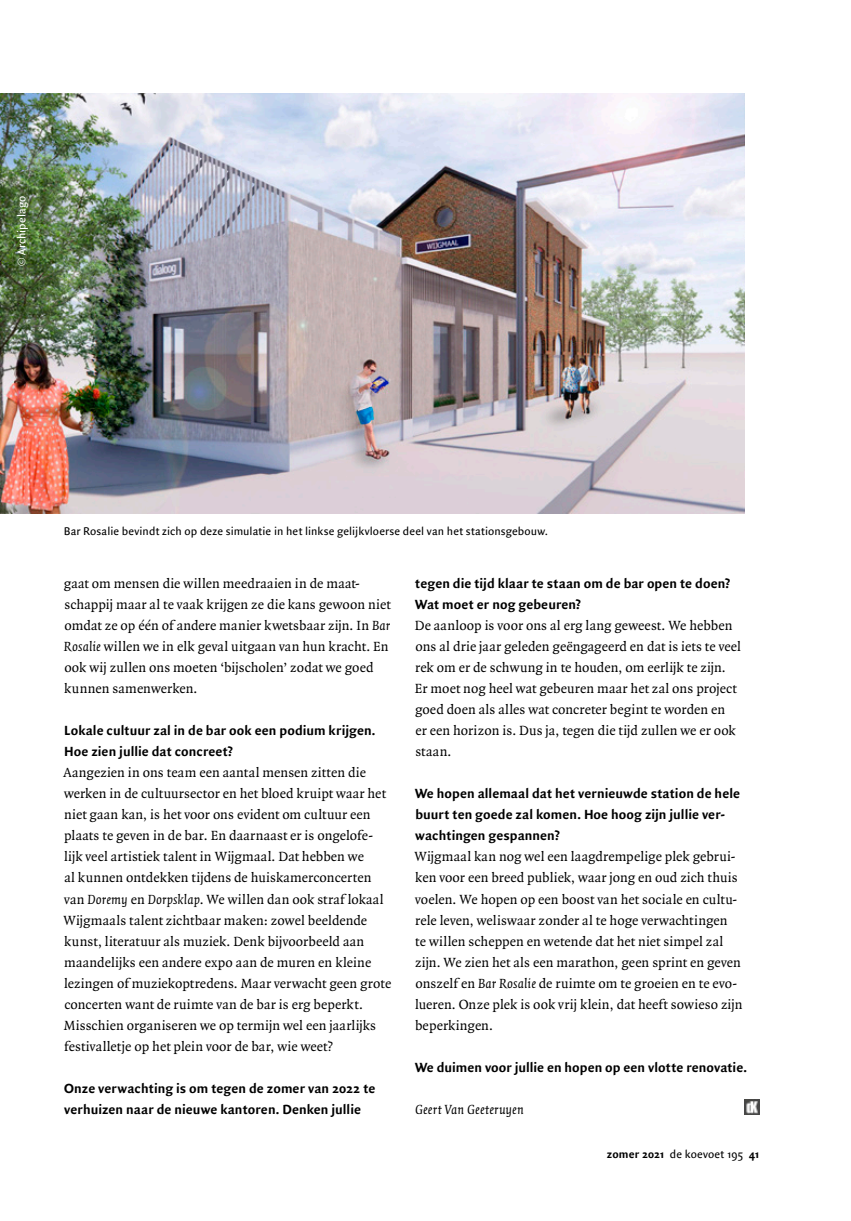
<style>
.page{position:relative;width:851px;height:1221px;background:#fff}
.page>*{position:absolute;margin:0;border:0;box-sizing:border-box;transform-origin:0 0}
.bodytekst{font:14.25px/21px "Quadraat OT";letter-spacing:.005em;color:#000}
.bodytekst-2{font:14.25px/21px "Quadraat Sans OT Bld";letter-spacing:.005em;color:#000}
.Namen{font:italic 14.25px "Quadraat OT";letter-spacing:.03em;color:#000}
.Onderschrift{font:12px "Quadraat Sans OT";letter-spacing:.005em;color:#000}
.Copyright{font:12px "Quadraat Sans OT";letter-spacing:.005em;color:#fff}
.s1{font-style:italic}
.s2{font-family:"Quadraat Sans OT Bld"}
</style>
<div class="page">
<img style="left:0;top:94px;width:744px;height:419px">
<img style="left:744px;top:1099px;width:15px;height:15px">
<p class="Copyright" style="left:15px;top:266px;width:72px;rotate:-90deg">© Archipelago</p>
<p class="Onderschrift" style="left:64px;top:524px;width:485px">Bar Rosalie bevindt zich op deze simulatie in het linkse gelijkvloerse deel van het stationsgebouw.</p>
<p class="bodytekst" style="left:64px;top:573px;width:328px">gaat om mensen die willen meedraaien in de maat&shy;schappij maar al te vaak krijgen ze die kans gewoon niet omdat ze op één of andere manier kwetsbaar zijn. In <span class="s1">Bar Rosalie</span> willen we in elk geval uitgaan van hun kracht. En ook wij zullen ons moeten ‘bijscholen’ zodat we goed kunnen samenwerken.</p>
<p class="bodytekst-2" style="left:64px;top:720px;width:313px">Lokale cultuur zal in de bar ook een podium krijgen.<br>Hoe zien jullie dat concreet?</p>
<p class="bodytekst" style="left:63px;top:762px;width:329px">Aangezien in ons team een aantal mensen zitten die werken in de cultuursector en het bloed kruipt waar het niet gaan kan, is het voor ons evident om cultuur een plaats te geven in de bar. En daarnaast er is ongelofe&shy;lijk veel artistiek talent in Wijgmaal. Dat hebben we<br>al kunnen ontdekken tijdens de huiskamerconcerten van <span class="s1">Doremy</span> en <span class="s1">Dorpsklap</span>. We willen dan ook straf lokaal Wijgmaals talent zichtbaar maken: zowel beeldende kunst, literatuur als muziek. Denk bijvoorbeeld aan maandelijks een andere expo aan de muren en kleine lezingen of muziekoptredens. Maar verwacht geen grote concerten want de ruimte van de bar is erg beperkt.<br>Misschien organiseren we op termijn wel een jaarlijks festivalletje op het plein voor de bar, wie weet?</p>
<p class="bodytekst-2" style="left:64px;top:1077px;width:313px">Onze verwachting is om tegen de zomer van 2022 te verhuizen naar de nieuwe kantoren. Denken jullie</p>
<p class="bodytekst-2" style="left:415px;top:573px;width:316px">tegen die tijd klaar te staan om de bar open te doen?<br>Wat moet er nog gebeuren?</p>
<p class="bodytekst" style="left:415px;top:615px;width:328px">De aanloop is voor ons al erg lang geweest. We hebben ons al drie jaar geleden geëngageerd en dat is iets te veel rek om er de schwung in te houden, om eerlijk te zijn.<br>Er moet nog heel wat gebeuren maar het zal ons project goed doen als alles wat concreter begint te worden en<br>er een horizon is. Dus ja, tegen die tijd zullen we er ook staan.</p>
<p class="bodytekst-2" style="left:415px;top:783px;width:326px">We hopen allemaal dat het vernieuwde station de hele buurt ten goede zal komen. Hoe hoog zijn jullie ver&shy;wachtingen gespannen?</p>
<p class="bodytekst" style="left:414px;top:846px;width:329px">Wijgmaal kan nog wel een laagdrempelige plek gebrui&shy;ken voor een breed publiek, waar jong en oud zich thuis voelen. We hopen op een boost van het sociale en cultu&shy;rele leven, weliswaar zonder al te hoge verwachtingen<br>te willen scheppen en wetende dat het niet simpel zal zijn. We zien het als een marathon, geen sprint en geven onszelf en <span class="s1">Bar Rosalie</span> de ruimte om te groeien en te evo&shy;lueren. Onze plek is ook vrij klein, dat heeft sowieso zijn beperkingen.</p>
<p class="bodytekst-2" style="left:415px;top:1056px;width:333px">We duimen voor jullie en hopen op een vlotte renovatie.</p>
<p class="Namen" style="left:415px;top:1101px;width:110px">Geert Van Geeteruyen</p>
<p class="Onderschrift" style="left:606px;top:1146px;width:154px"><span class="s2">zomer 2021</span> de koevoet 195 <span class="s2">41</span></p>
</div>
